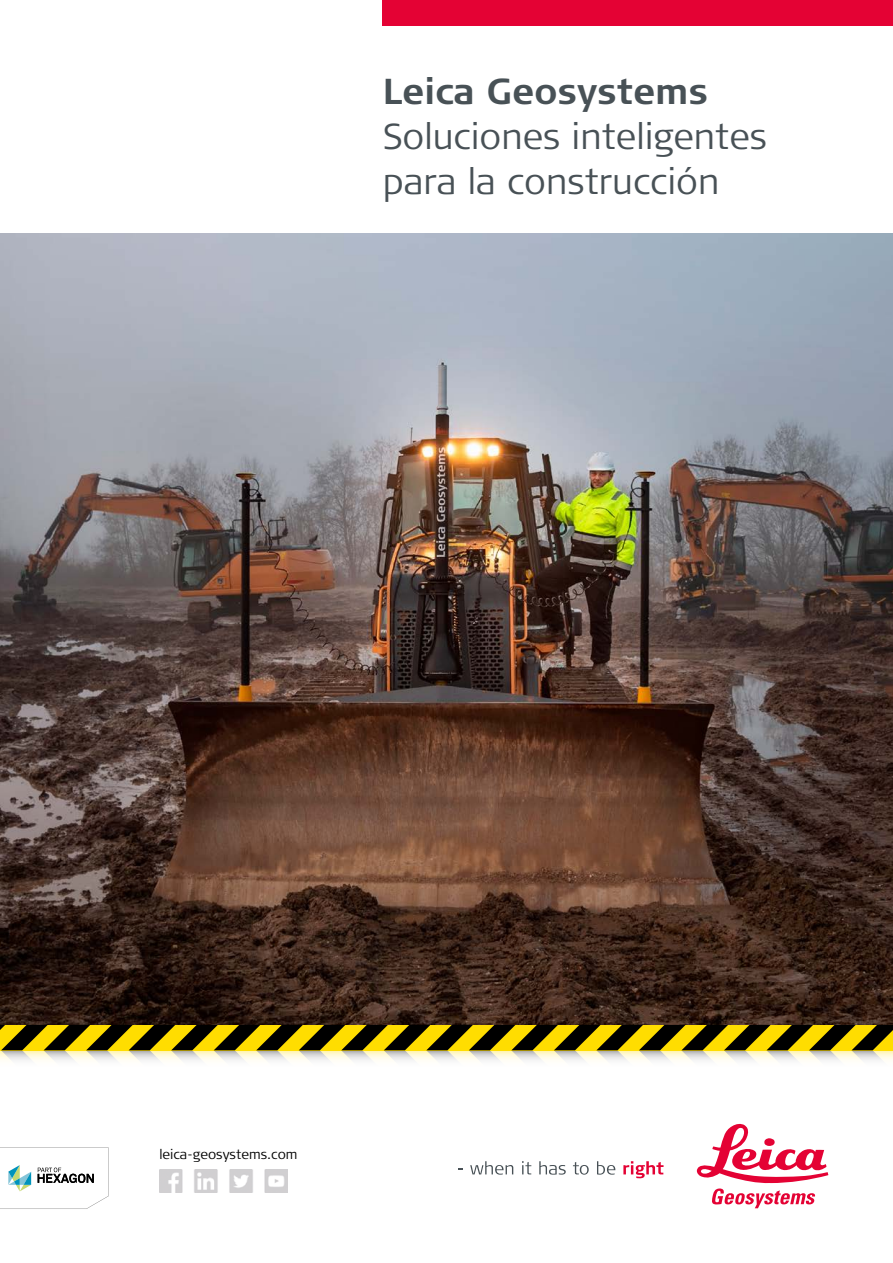
<style>
.page{position:relative;width:893px;height:1263px;background:#fff}
.page>*{position:absolute;margin:0;border:0;box-sizing:border-box;transform-origin:0 0}
.t1{font:300 36px/45px "Signa Column";color:#485156}
.t2{font:700 36px "Signa Column";color:#485156}
.t3{font:300 13.5px "Signa Normal";color:#000}
</style>
<div class="page">
<img style="left:0;top:234px;width:893px;height:791px">
<div style="left:383px;top:0;width:510px;height:26px;background:#e40234"></div>
<svg style="left:470px;top:1161px;width:43px;height:14px"></svg>
<svg style="left:522px;top:1161px;width:9px;height:13px"></svg>
<svg style="left:539px;top:1161px;width:27px;height:13px"></svg>
<svg style="left:573px;top:1162px;width:16px;height:13px"></svg>
<svg style="left:597px;top:1161px;width:18px;height:14px"></svg>
<svg style="left:623px;top:1161px;width:40px;height:17px"></svg>
<svg style="left:697px;top:1123px;width:131px;height:85px"></svg>
<svg style="left:0;top:1147px;width:109px;height:62px"></svg>
<img style="left:160px;top:1170px;width:128px;height:23px">
<svg style="left:0;top:1025px;width:893px;height:35px;background:#9e9037"></svg>
<p class="t2" style="left:383px;top:68px;width:327px">Leica Geosystems</p>
<p class="t1" style="left:383px;top:114px;width:386px">Soluciones inteligentes para la construcción</p>
<p class="t3" style="left:159px;top:1146px;width:140px">leica-geosystems.com</p>
</div>
